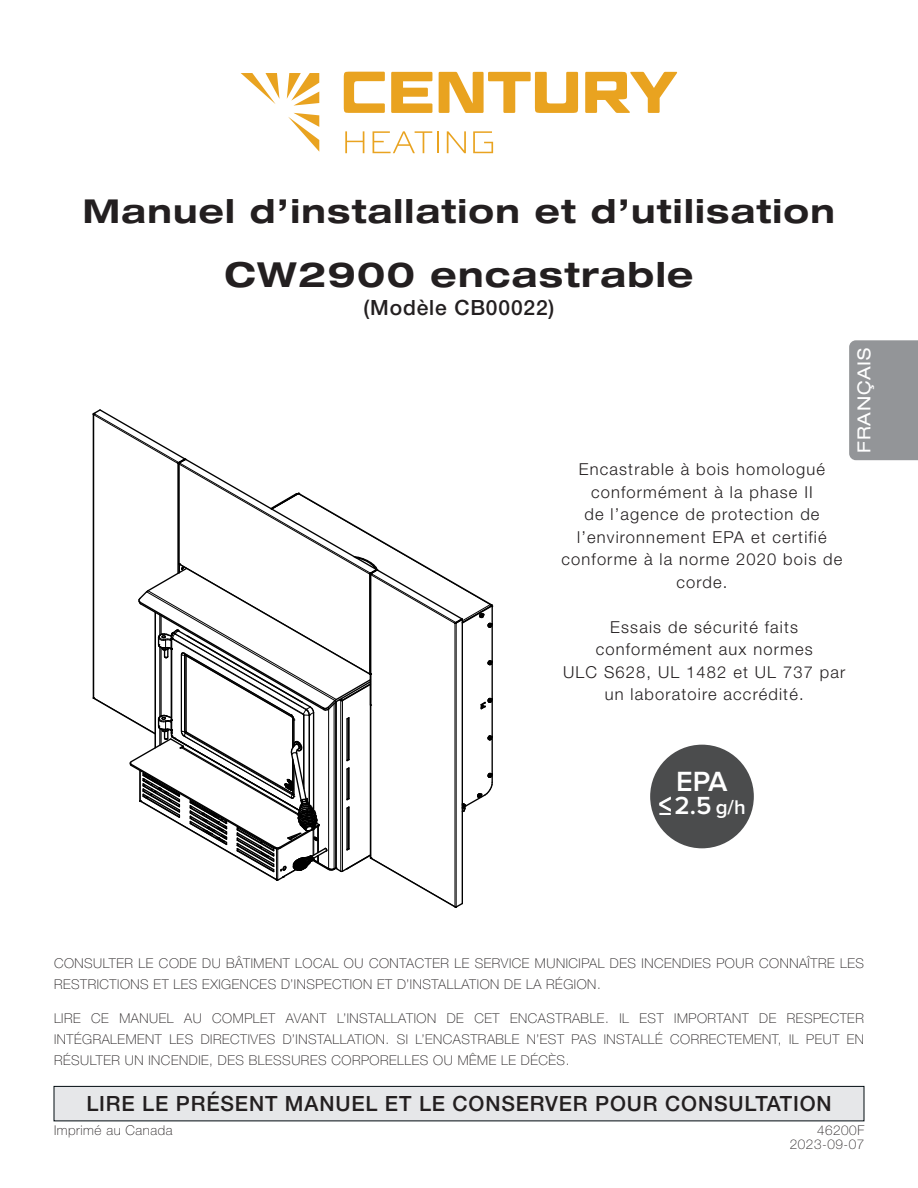
<style>
.page{position:relative;width:918px;height:1188px;background:#fff}
.page>*{position:absolute;margin:0;border:0;box-sizing:border-box;transform-origin:0 0}
.t1{font:700 expanded 34.5px "Helvetica Neue LT Std";letter-spacing:.04em;color:#231f20}
.t2{font:700 expanded 33px "Helvetica Neue LT Std";letter-spacing:.04em;color:#231f20}
.t3{font:600 28.8px "Proxima Nova";color:#fff}
.t4{font:600 25.65px "Proxima Nova";color:#fff}
.t5{font:500 21px "Helvetica Neue LT Std";letter-spacing:.04em;color:#231f20}
.t6{font:expanded 18px "Helvetica Neue LT Std";letter-spacing:.04em;color:#fff}
.t7{font:300 16.5px/22.5px "Helvetica Neue LT Std";letter-spacing:.07em;color:#231f20;text-align:center}
.t8{font:100 13.5px/21px "Helvetica Neue LT Std";letter-spacing:.04em;color:#231f20}
.s1{font-size:30.15px}
.s2{font-size:20.55px}
</style>
<div class="page">
<div style="left:650px;top:745px;width:104px;height:103px;background:#4b4c4d;border-radius:50%"></div>
<div style="left:54px;top:1086px;width:810px;height:35px;background:#e6e7e9"></div>
<div style="left:54px;top:1086px;width:810px;height:35px;border:1px solid #020c11"></div>
<div style="left:849px;top:340px;width:69px;height:120px;background:#939598"></div>
<svg style="left:92px;top:409px;width:402px;height:499px"></svg>
<svg style="left:345px;top:131px;width:19px;height:22px"></svg>
<svg style="left:373px;top:131px;width:59px;height:22px"></svg>
<hr style="left:437px;top:131px;width:2px;height:22px;background:#e9a320">
<svg style="left:447px;top:131px;width:19px;height:22px"></svg>
<svg style="left:473px;top:131px;width:20px;height:22px"></svg>
<svg style="left:344px;top:71px;width:41px;height:42px"></svg>
<svg style="left:391px;top:72px;width:41px;height:41px"></svg>
<svg style="left:439px;top:72px;width:139px;height:41px"></svg>
<svg style="left:585px;top:71px;width:92px;height:42px"></svg>
<svg style="left:241px;top:73px;width:78px;height:79px"></svg>
<h2 class="t2" style="left:83px;top:191px;width:754px">Manuel d’installation et d’utilisation</h2>
<h1 class="t1" style="left:225px;top:253px;width:470px">CW2900 encastrable</h1>
<h3 class="t5" style="left:364px;top:295px;width:192px">(Modèle CB00022)</h3>
<p class="t7" style="left:562px;top:458px;width:282px">Encastrable à bois homologué conformément à la phase II<br>de l’agence de protection de l’environnement EPA et certifié conforme à la norme 2020 bois de corde.</p>
<p class="t7" style="left:563px;top:615px;width:284px">Essais de sécurité faits conformément aux normes<br>ULC S628, UL 1482 et UL 737 par un laboratoire accrédité.</p>
<h3 class="t6" style="left:853px;top:453px;width:106px;rotate:-90deg">FRANÇAIS</h3>
<h3 class="t3" style="left:676px;top:769px;width:53px">EPA</h3>
<h3 class="t4" style="left:659px;top:794px;width:88px"><span class="s1">&lt;≤</span>2.5 <span class="s2">g/h</span></h3>
<p class="t8" style="left:54px;top:953px;width:812px">CONSULTER LE CODE DU BÂTIMENT LOCAL OU CONTACTER LE SERVICE MUNICIPAL DES INCENDIES POUR CONNAÎTRE LES<br>RESTRICTIONS ET LES EXIGENCES D’INSPECTION ET D’INSTALLATION DE LA RÉGION.</p>
<p class="t8" style="left:54px;top:1008px;width:812px;text-align:justify">LIRE CE MANUEL AU COMPLET AVANT L’INSTALLATION DE CET ENCASTRABLE. IL EST IMPORTANT DE RESPECTER INTÉGRALEMENT LES DIRECTIVES D’INSTALLATION. SI L’ENCASTRABLE N’EST PAS INSTALLÉ CORRECTEMENT, IL PEUT EN RÉSULTER UN INCENDIE, DES BLESSURES CORPORELLES OU MÊME LE DÉCÈS.</p>
<h3 class="t5" style="left:86px;top:1091px;width:747px">LIRE LE PRÉSENT MANUEL ET LE CONSERVER POUR CONSULTATION</h3>
<p class="t8" style="left:54px;top:1119px;width:120px">Imprimé au Canada</p>
<p class="t8" style="left:790px;top:1122px;width:76px;line-height:14.7px;text-align:right">46200F<br>2023-09-07</p>
</div>
